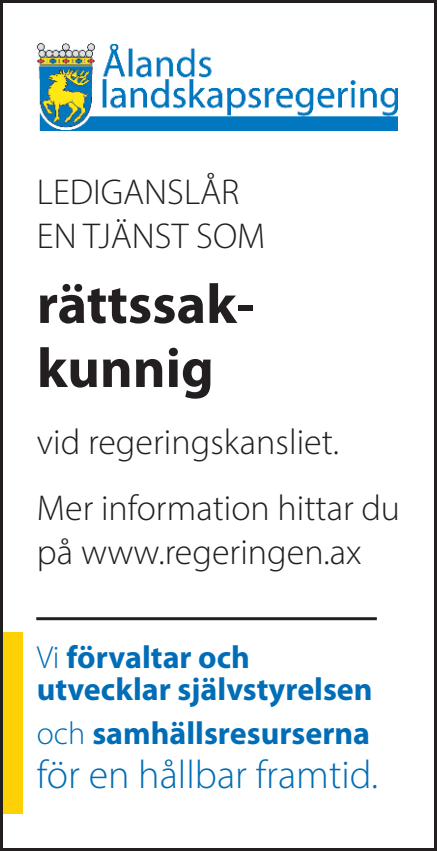
<style>
.page{position:relative;width:437px;height:851px;background:#fff}
.page>*{position:absolute;margin:0;border:0;box-sizing:border-box;transform-origin:0 0}
.t1{font:700 56px/64px "Myriad Pro";color:#231f20}
.t2{font:300 40px "Myriad Pro";color:#006db6}
.t3{font:300 36px/44px "Myriad Pro";color:#231f20}
.t4{font:700 32px/32px "Myriad Pro";color:#006db6}
.s1{font-weight:300}
</style>
<div class="page">
<img style="left:36px;top:43px;width:361px;height:87px">
<div style="left:0;top:631px;width:23px;height:182px;background:#fed105"></div>
<hr style="left:36px;top:617px;width:340px;height:3px;background:#231f20">
<div style="left:0;top:0;width:437px;height:850px;border:3px solid #231f20"></div>
<p class="t3" style="left:37px;top:170px;width:230px">LEDIGANSLÅR<br>EN TJÄNST SOM</p>
<h1 class="t1" style="left:37px;top:277px;width:219px">rättssak&shy;kunnig</h1>
<p class="t3" style="left:37px;top:408px;width:364px;line-height:66.8px">vid regeringskansliet.<br>Mer information hittar du</p>
<p class="t3" style="left:37px;top:530px;width:326px">på www.regeringen.ax</p>
<p class="t4" style="left:37px;top:643px;width:337px"><span class="s1">Vi</span> förvaltar och utvecklar självstyrelsen</p>
<p class="t4" style="left:37px;top:719px;width:334px"><span class="s1">och</span> samhällsresurserna</p>
<p class="t2" style="left:37px;top:753px;width:342px">för en hållbar framtid.</p>
</div>
